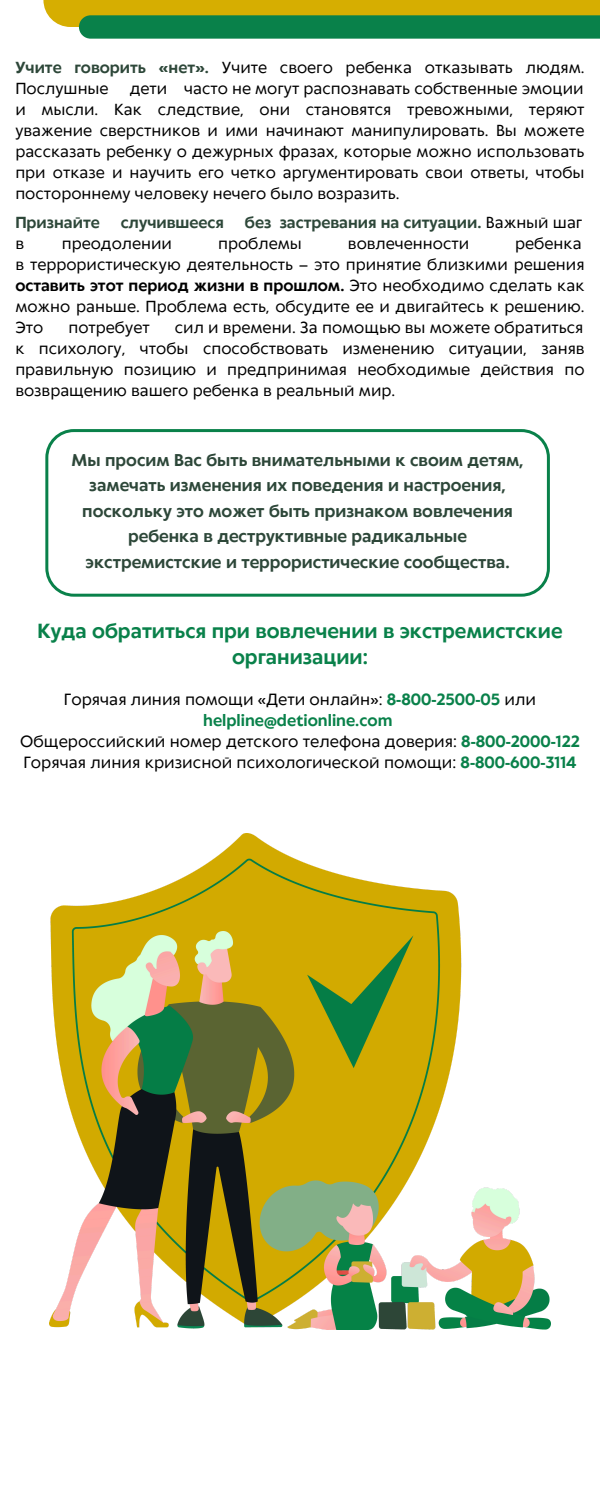
<style>
.page{position:relative;width:600px;height:1500px;background:#fff}
.page>*{position:absolute;margin:0;border:0;box-sizing:border-box;transform-origin:0 0}
.t1{font:700 19.2px/26.2px "Klein Text";color:#09814a;text-align:center}
.t2{font:700 16px/25.5px "Klein Text";color:#2d4739;text-align:center}
.t3{font:15.2px "Klein Text";color:#000}
.t4{font:700 15.2px/21.2px "Klein Text";color:#09814a;text-align:center}
.t5{font:15px/21px "Klein Text";color:#000;text-align:justify}
.t6{font:700 15px "Klein Text";color:#2d4739}
.s1{font-weight:700;color:#2d4739}
.s2{font-weight:400;color:#000}
.s3{font-weight:700}
.s4{font-weight:700;color:#09814a}
</style>
<div class="page">
<div style="left:43px;top:0;width:557px;height:27px;background:#d6ae01"></div>
<svg style="left:79px;top:15px;width:521px;height:24px;background:#10834b"></svg>
<svg style="left:45px;top:429px;width:505px;height:167px"></svg>
<img style="left:50px;top:834px;width:500px;height:495px">
<p class="t5" style="left:15px;top:58px;width:571px"><span class="s1">Учите говорить «нет».</span> Учите своего ребенка отказывать людям.<br>Послушные</p>
<p class="t5" style="left:130px;top:79px;width:455px">дети часто не могут распознавать собственные эмоции</p>
<p class="t5" style="left:15px;top:100px;width:571px">и мысли. Как следствие, они становятся тревожными, теряют уважение сверстников и ими начинают манипулировать. Вы можете рассказать ребенку о дежурных фразах, которые можно использовать при отказе и научить его четко аргументировать свои ответы, чтобы постороннему человеку нечего было возразить.</p>
<p class="t6" style="left:15px;top:215px;width:86px">Признайте</p>
<p class="t6" style="left:121px;top:215px;width:105px">случившееся</p>
<p class="t6" style="left:245px;top:215px;width:339px">без застревания на ситуации. <span class="s2">Важный шаг</span></p>
<p class="t5" style="left:15px;top:234px;width:10px">в</p>
<p class="t5" style="left:62px;top:234px;width:112px">преодолении</p>
<p class="t5" style="left:218px;top:234px;width:85px">проблемы</p>
<p class="t5" style="left:348px;top:234px;width:123px">вовлеченности</p>
<p class="t5" style="left:515px;top:234px;width:68px">ребенка</p>
<p class="t5" style="left:15px;top:255px;width:571px">в террористическую деятельность – это принятие близкими решения <span class="s3">оставить этот период жизни в прошлом.</span> Это необходимо сделать как можно раньше. Проблема есть, обсудите ее и двигайтесь к решению.<br>Это</p>
<p class="t5" style="left:68px;top:318px;width:83px">потребует</p>
<p class="t5" style="left:175px;top:318px;width:410px">сил и времени. За помощью вы можете обратиться</p>
<h2 class="t5" style="left:15px;top:339px;width:571px">к психологу, чтобы способствовать изменению ситуации, заняв правильную позицию и предпринимая необходимые действия по возвращению вашего ребенка в реальный мир.</h2>
<h1 class="t2" style="left:72px;top:448px;width:453px">Мы просим Вас быть внимательными к своим детям, замечать изменения их поведения и настроения, поскольку это может быть признаком вовлечения ребенка в деструктивные радикальные экстремистские и террористические сообщества.</h1>
<p class="t1" style="left:37px;top:619px;width:527px">Куда обратиться при вовлечении в экстремистские организации:</p>
<p class="t4" style="left:64px;top:690px;width:474px"><span class="s2">Горячая линия помощи «Дети онлайн»:</span> 8-800-2500-05 <span class="s2">или </span>helpline@detionline.com</p>
<p class="t3" style="left:20px;top:734px;width:561px">Общероссийский номер детского телефона доверия: <span class="s4">8-800-2000-122</span></p>
<p class="t3" style="left:23px;top:755px;width:555px">Горячая линия кризисной психологической помощи: <span class="s4">8-800-600-3114</span></p>
</div>
